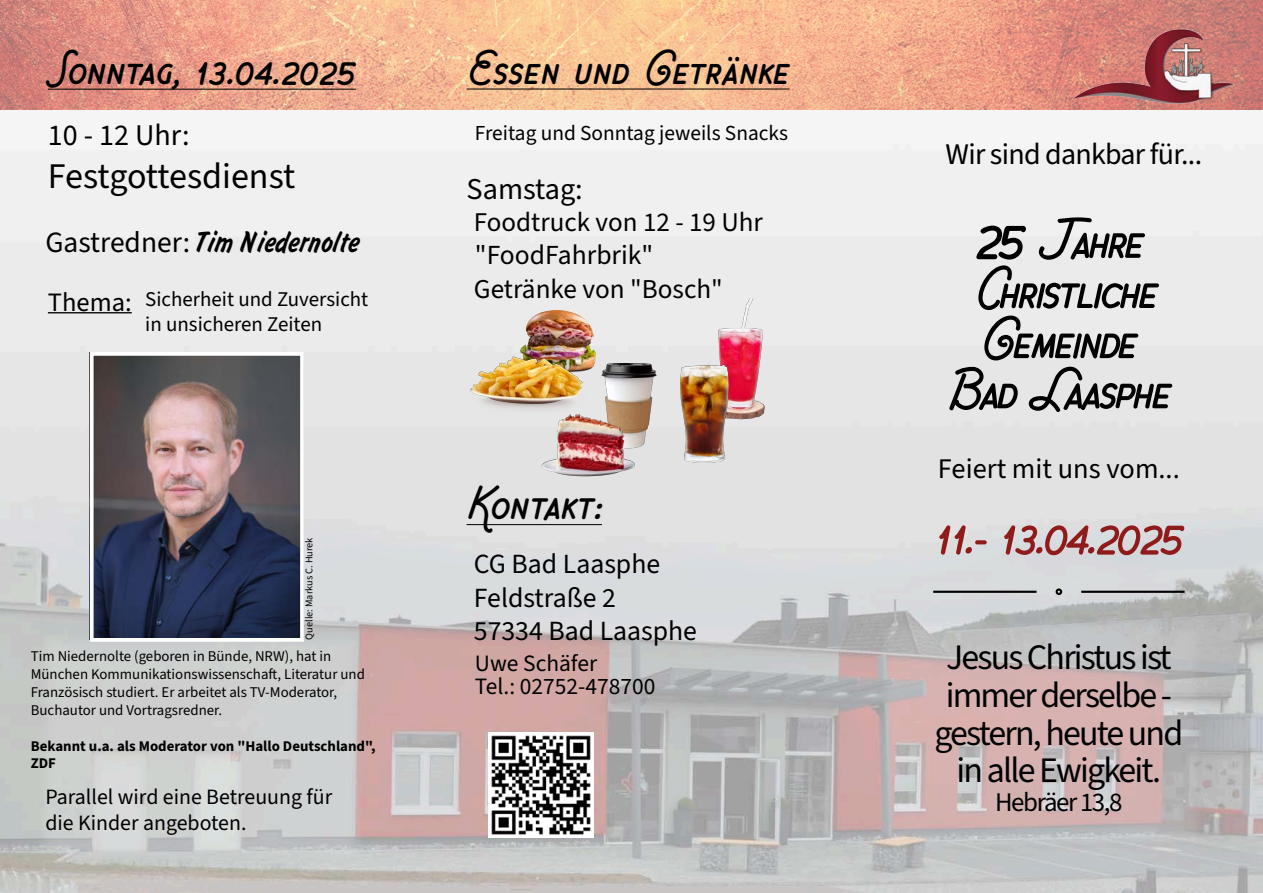
<style>
.page{position:relative;width:1263px;height:893px;background:#fff}
.page>*{position:absolute;margin:0;border:0;box-sizing:border-box;transform-origin:0 0}
.t1{font:53.1px "Chippewa Falls";letter-spacing:-.045em;color:#8f1b1b}
.t2{font:50.7px/50.1px "Chippewa Falls";letter-spacing:-.06em;color:#000;text-align:center}
.t3{font:42.75px "Chippewa Falls";color:#000}
.t4{font:41.55px "Chippewa Falls";color:#000}
.t5{font:41.25px "Chippewa Falls";color:#000}
.t6{font:36px "Source Sans 3";letter-spacing:-.01em;color:#000}
.t7{font:35.85px/37.7px "Source Sans 3";letter-spacing:-.05em;color:#000;text-align:center}
.t8{font:32.4px "LTC Flash";color:#000}
.t9{font:30.3px "Source Sans 3";color:#000}
.t10{font:30px "Source Sans 3";letter-spacing:-.025em;color:#000}
.t11{font:28.35px "Source Sans 3";color:#000}
.t12{font:27.75px/33.3px "Source Sans 3";color:#000}
.t13{font:27.6px "Source Sans 3";color:#000}
.t14{font:27.3px "Source Sans 3";color:#000}
.t15{font:27px "Source Sans 3";color:#000}
.t16{font:26.85px "Source Sans 3";letter-spacing:-.05em;color:#000}
.t17{font:26.55px "Source Sans 3";color:#000}
.t18{font:23.4px/23.2px "Source Sans 3";color:#000}
.t19{font:21.9px/26.2px "Source Sans 3";color:#000}
.t20{font:21.3px "Source Sans 3";color:#000}
.t21{font:20.85px/25px "Source Sans 3";color:#000}
.t22{font:14.85px/17.9px "Source Sans 3";color:#000}
.t23{font:700 14.85px/17.9px "Source Sans 3";color:#000}
.t24{font:10.35px "Source Sans 3";color:#000}
.s1{font-family:"Source Sans 3";font-size:29.4px}
.s2{font-size:61.2px}
</style>
<div class="page">
<img style="left:0;top:144px;width:1263px;height:749px">
<img style="left:0;top:0;width:1263px;height:110px">
<img style="left:20px;top:615px;width:354px;height:264px">
<hr style="left:48px;top:89px;width:308px;height:1px;background:#000">
<img style="left:488px;top:732px;width:105px;height:105px">
<img style="left:95px;top:357px;width:204px;height:280px">
<hr style="left:467px;top:89px;width:322px;height:1px;background:#000">
<hr style="left:48px;top:312px;width:84px;height:1px;background:#000">
<hr style="left:467px;top:524px;width:135px;height:1px;background:#000">
<img style="left:502px;top:289px;width:113px;height:63px">
<img style="left:462px;top:338px;width:131px;height:87px">
<img style="left:1073px;top:0;width:162px;height:147px">
<div style="left:684px;top:299px;width:118px;height:136px;background:#ebebeb"></div>
<img style="left:646px;top:332px;width:122px;height:142px">
<img style="left:860px;top:600px;width:354px;height:265px">
<div style="left:90px;top:352px;width:214px;height:290px;border:4px solid #fff"></div>
<img style="left:577px;top:352px;width:102px;height:102px">
<img style="left:534px;top:390px;width:107px;height:107px">
<svg style="left:1054px;top:587px;width:10px;height:10px"></svg>
<hr style="left:1081px;top:591px;width:103px;height:2px;background:#000">
<hr style="left:933px;top:591px;width:103px;height:2px;background:#000">
<p class="t4" style="left:48px;top:39px;width:310px">Sonntag, 13.04.2025</p>
<p class="t10" style="left:48px;top:116px;width:143px">10 - 12 Uhr:</p>
<p class="t6" style="left:48px;top:154px;width:249px">Festgottesdienst</p>
<p class="t8" style="left:45px;top:221px;width:316px"><span class="s1">Gastredner:</span> Tim Niedernolte</p>
<p class="t17" style="left:48px;top:285px;width:85px">Thema:</p>
<p class="t21" style="left:145px;top:287px;width:225px">Sicherheit und Zuversicht in unsicheren Zeiten</p>
<p class="t24" style="left:302px;top:639px;width:104px;rotate:-90deg">Quelle: Markus C. Hurek</p>
<p class="t22" style="left:31px;top:648px;width:336px">Tim Niedernolte (geboren in Bünde, NRW), hat in München Kommunikationswissenschaft, Literatur und Französisch studiert. Er arbeitet als TV-Moderator, Buchautor und Vortragsredner.</p>
<p class="t23" style="left:31px;top:737px;width:346px">Bekannt u.a. als Moderator von "Hallo Deutschland",<br>ZDF</p>
<p class="t19" style="left:45px;top:783px;width:288px">Parallel wird eine Betreuung für die Kinder angeboten.</p>
<p class="t5" style="left:467px;top:39px;width:324px">Essen und Getränke</p>
<p class="t20" style="left:475px;top:119px;width:315px">Freitag und Sonntag jeweils Snacks</p>
<p class="t9" style="left:467px;top:169px;width:118px">Samstag:</p>
<p class="t15" style="left:474px;top:205px;width:291px">Foodtruck von 12 - 19 Uhr</p>
<p class="t13" style="left:475px;top:238px;width:180px">"FoodFahrbrik"</p>
<p class="t14" style="left:474px;top:272px;width:250px">Getränke von "Bosch"</p>
<p class="t3" style="left:467px;top:473px;width:137px">Kontakt:</p>
<p class="t12" style="left:474px;top:548px;width:225px">CG Bad Laasphe<br>Feldstraße 2<br>57334 Bad Laasphe</p>
<p class="t18" style="left:475px;top:652px;width:182px">Uwe Schäfer<br>Tel.: 02752-478700</p>
<p class="t10" style="left:946px;top:135px;width:258px">Wir sind dankbar für...</p>
<p class="t2" style="left:946px;top:214px;width:227px"><span class="s2">25</span> Jahre<br>Christliche<br>Gemeinde<br>Bad Laasphe</p>
<p class="t11" style="left:938px;top:451px;width:243px">Feiert mit uns vom...</p>
<p class="t1" style="left:933px;top:496px;width:252px">11.- 13.04.2025</p>
<p class="t7" style="left:934px;top:639px;width:250px">Jesus Christus ist immer derselbe - gestern, heute und in alle Ewigkeit.</p>
<p class="t16" style="left:995px;top:785px;width:129px">Hebräer 13,8</p>
</div>
